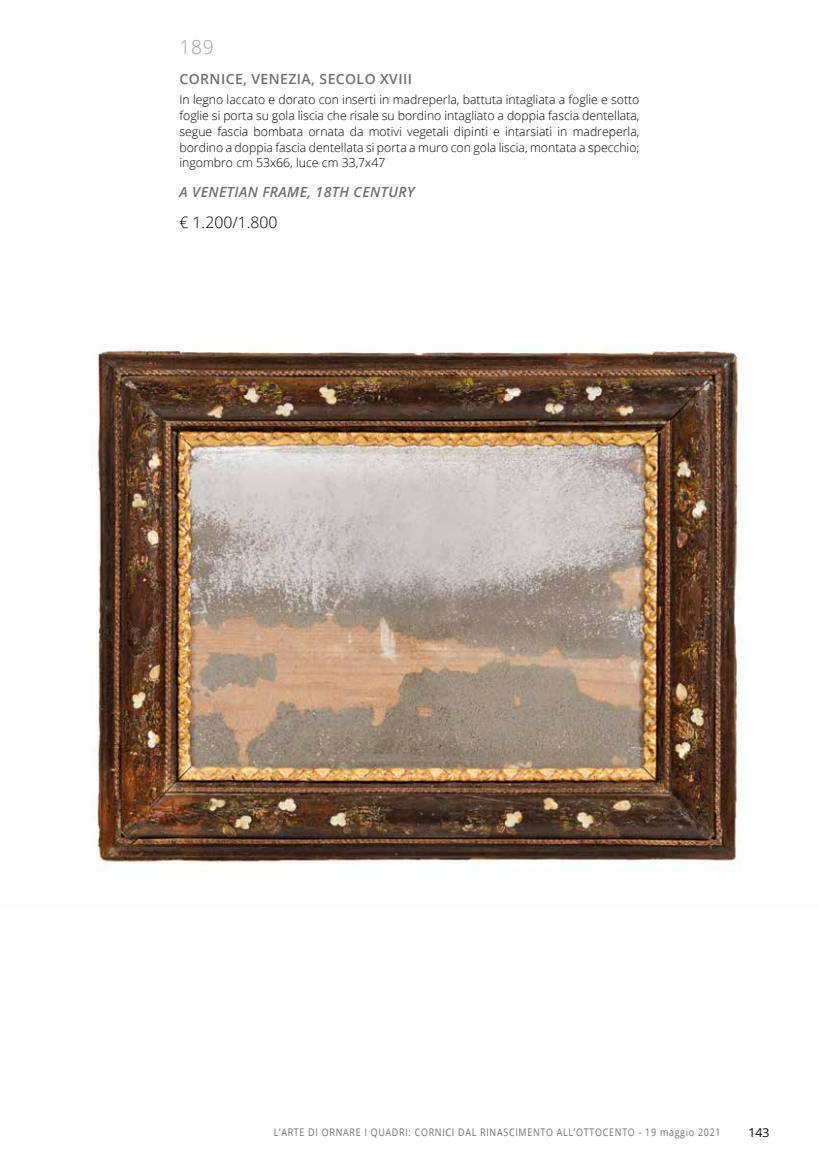
<style>
.page{position:relative;width:819px;height:1166px;background:#fff}
.page>*{position:absolute;margin:0;border:0;box-sizing:border-box;transform-origin:0 0}
.t1{font:300 19.25px "Open Sans";color:#9d9d9c}
.t2{font:300 15.75px "Open Sans";color:#000}
.t3{font:600 14px "Open Sans";letter-spacing:.03em;color:#706f6f}
.t4{font:italic 600 14px "Open Sans";letter-spacing:.03em;color:#706f6f}
.t5{font:300 12.25px/15.8px "Open Sans";color:#000;text-align:justify}
.t6{font:12.25px "Open Sans";color:#000}
.t7{font:10.5px "Open Sans";letter-spacing:.08em;color:#706f6f;scale:.85 1}
</style>
<div class="page">
<img style="left:93px;top:345px;width:649px;height:527px">
<h1 class="t1" style="left:179px;top:34px;width:36px">189</h1>
<p class="t3" style="left:179px;top:69px;width:234px">CORNICE, VENEZIA, SECOLO XVIII</p>
<p class="t5" style="left:179px;top:92px;width:461px">In legno laccato e dorato con inserti in madreperla, battuta intagliata a foglie e sotto foglie si porta su gola liscia che risale su bordino intagliato a doppia fascia dentellata, segue fascia bombata ornata da motivi vegetali dipinti e intarsiati in madreperla, bordino a doppia fascia dentellata si porta a muro con gola liscia, montata a specchio; ingombro cm 53x66, luce cm 33,7x47</p>
<p class="t4" style="left:179px;top:182px;width:236px">A VENETIAN FRAME, 18TH CENTURY</p>
<p class="t2" style="left:179px;top:211px;width:99px">€ 1.200/1.800</p>
<p class="t7" style="left:274px;top:1124px;width:527px">L’ARTE DI ORNARE I QUADRI: CORNICI DAL RINASCIMENTO ALL’OTTOCENTO - 19 maggio 2021</p>
<p class="t6" style="left:748px;top:1124px;width:23px">143</p>
</div>
